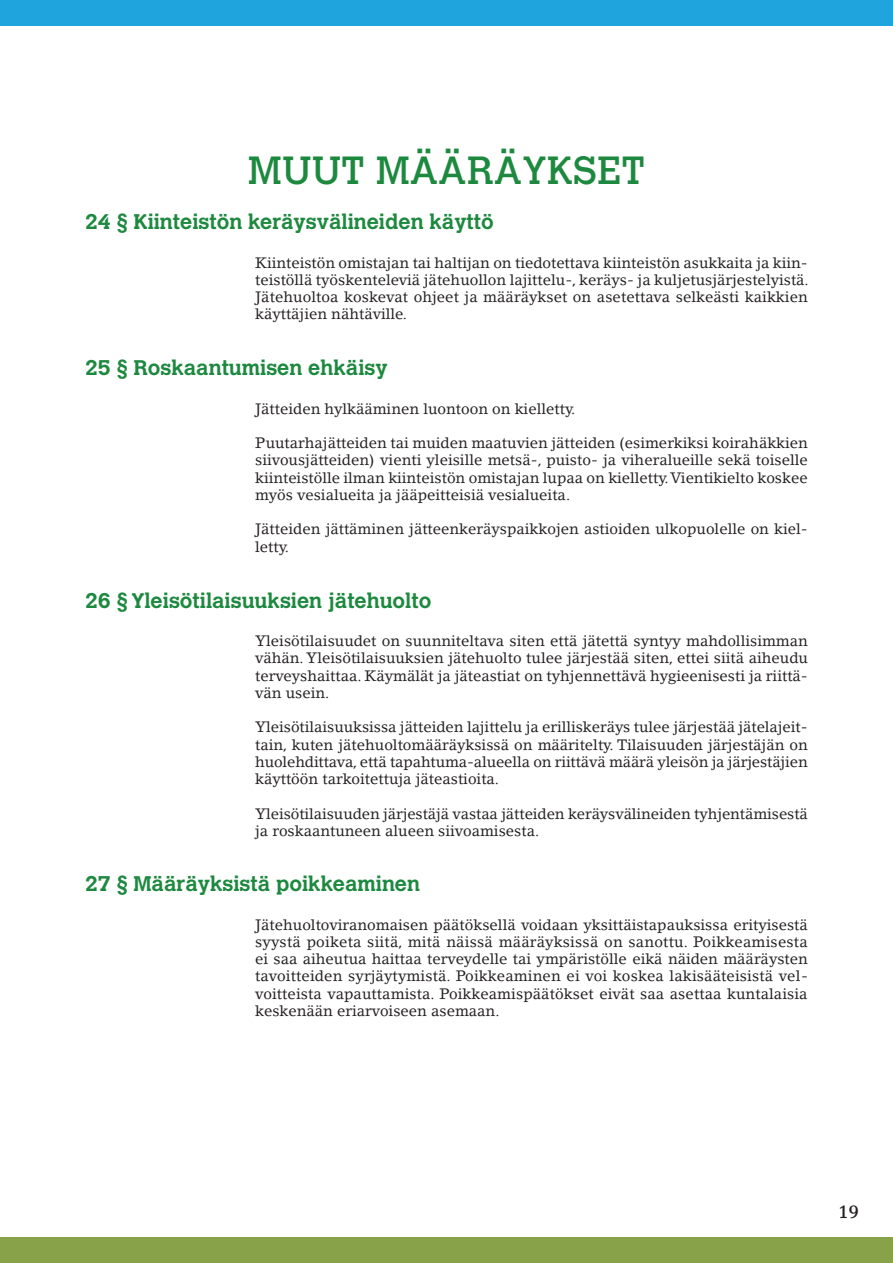
<style>
.page{position:relative;width:893px;height:1263px;background:#fff}
.page>*{position:absolute;margin:0;border:0;box-sizing:border-box;transform-origin:0 0}
.t1{font:39px "Calvert";color:#1d893f}
.t2{font:700 21px "Calvert";color:#1d893f}
.t3{font:500 18px "Lino Letter";color:#231f20}
.t4{font:15px/17.2px "Lino Letter";color:#231f20;text-align:justify}
</style>
<div class="page">
<div style="left:0;top:1237px;width:893px;height:26px;background:#88a249"></div>
<div style="left:0;top:0;width:893px;height:26px;background:#1fa4dd"></div>
<h1 class="t1" style="left:248px;top:148px;width:399px">MUUT MÄÄRÄYKSET</h1>
<h2 class="t2" style="left:85px;top:209px;width:410px">24 § Kiinteistön keräysvälineiden käyttö</h2>
<p class="t4" style="left:255px;top:254px;width:555px">Kiinteistön omistajan tai haltijan on tiedotettava kiinteistön asukkaita ja kiin&shy;teistöllä työskenteleviä jätehuollon lajittelu-, keräys- ja kuljetusjärjestelyistä.<br>Jätehuoltoa koskevat ohjeet ja määräykset on asetettava selkeästi kaikkien käyttäjien nähtäville.</p>
<h2 class="t2" style="left:85px;top:355px;width:304px">25 § Roskaantumisen ehkäisy</h2>
<p class="t4" style="left:255px;top:400px;width:322px">Jätteiden hylkääminen luontoon on kielletty.</p>
<p class="t4" style="left:255px;top:434px;width:554px">Puutarhajätteiden tai muiden maatuvien jätteiden (esimerkiksi koirahäkkien siivousjätteiden) vienti yleisille metsä-, puisto- ja viheralueille sekä toiselle kiinteistölle ilman kiinteistön omistajan lupaa on kielletty. Vientikielto koskee myös vesialueita ja jääpeitteisiä vesialueita.</p>
<p class="t4" style="left:255px;top:520px;width:554px">Jätteiden jättäminen jätteenkeräyspaikkojen astioiden ulkopuolelle on kiel&shy;letty.</p>
<h2 class="t2" style="left:85px;top:587px;width:348px">26 § Yleisötilaisuuksien jätehuolto</h2>
<p class="t4" style="left:255px;top:632px;width:554px">Yleisötilaisuudet on suunniteltava siten että jätettä syntyy mahdollisimman vähän. Yleisötilaisuuksien jätehuolto tulee järjestää siten, ettei siitä aiheudu terveyshaittaa. Käymälät ja jäteastiat on tyhjennettävä hygieenisesti ja riittä&shy;vän usein.</p>
<p class="t4" style="left:255px;top:718px;width:554px">Yleisötilaisuuksissa jätteiden lajittelu ja erilliskeräys tulee järjestää jätelajeit&shy;tain, kuten jätehuoltomääräyksissä on määritelty. Tilaisuuden järjestäjän on huolehdittava, että tapahtuma-alueella on riittävä määrä yleisön ja järjestäjien käyttöön tarkoitettuja jäteastioita.</p>
<p class="t4" style="left:255px;top:805px;width:554px">Yleisötilaisuuden järjestäjä vastaa jätteiden keräysvälineiden tyhjentämisestä ja roskaantuneen alueen siivoamisesta.</p>
<h2 class="t2" style="left:85px;top:871px;width:337px">27 § Määräyksistä poikkeaminen</h2>
<p class="t4" style="left:255px;top:915px;width:554px">Jätehuoltoviranomaisen päätöksellä voidaan yksittäistapauksissa erityisestä syystä poiketa siitä, mitä näissä määräyksissä on sanottu. Poikkeamisesta ei saa aiheutua haittaa terveydelle tai ympäristölle eikä näiden määräysten tavoitteiden syrjäytymistä. Poikkeaminen ei voi koskea lakisääteisistä vel&shy;voitteista vapauttamista. Poikkeamispäätökset eivät saa asettaa kuntalaisia keskenään eriarvoiseen asemaan.</p>
<p class="t3" style="left:838px;top:1200px;width:23px">19</p>
</div>
